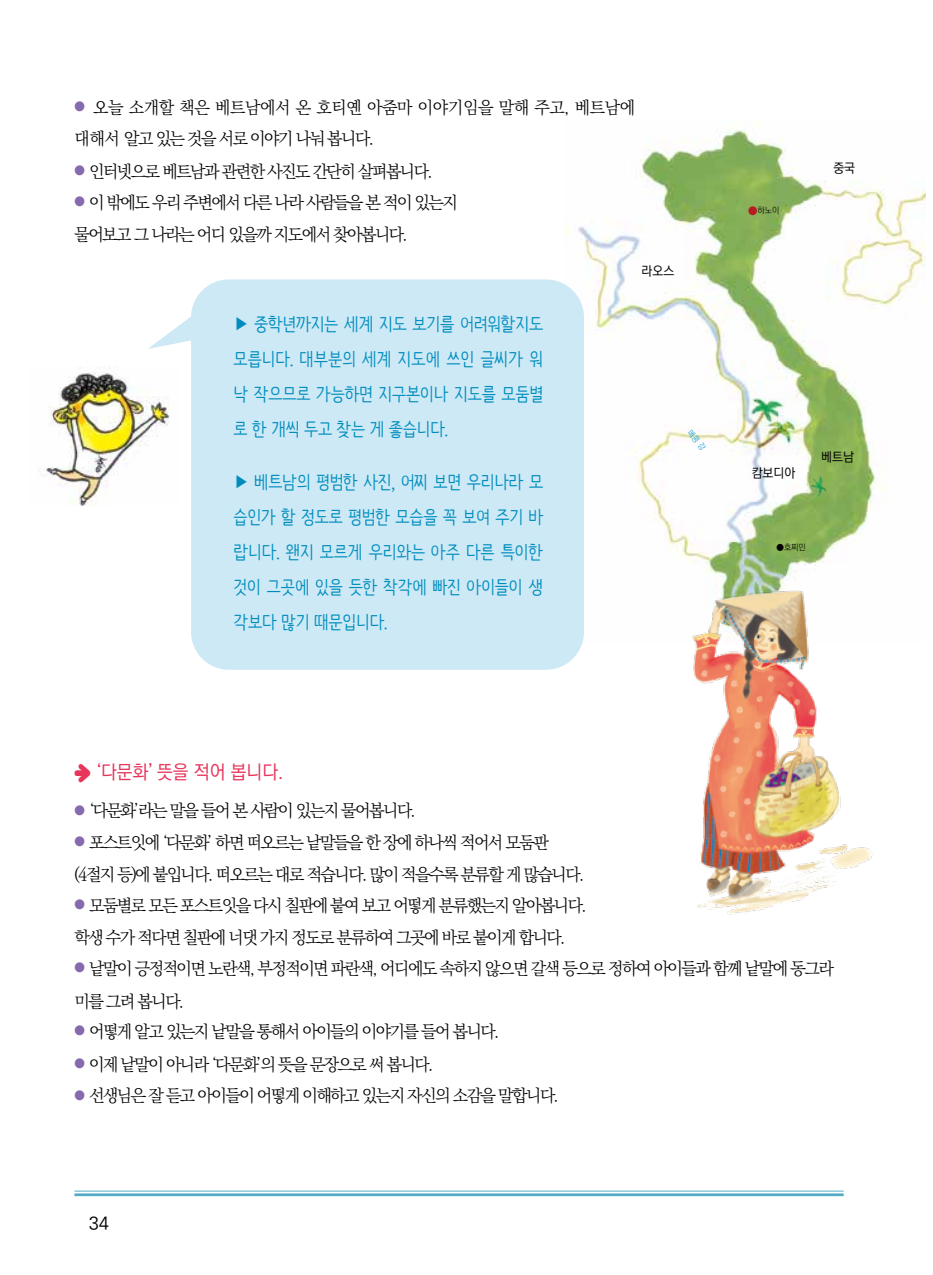
<style>
.page{position:relative;width:933px;height:1275px;background:#fff}
.page>*{position:absolute;margin:0;border:0;box-sizing:border-box;transform-origin:0 0}
.t1{font:500 19.25px "Ko Pub Dotum";color:#e7355c;scale:.94 1}
.t2{font:18.38px/35px "Nanum Barunpen";letter-spacing:-.01em;color:#008dbe;text-align:justify}
.t3{font:500 17.5px "Ko Pub Dotum";color:#000}
.t4{font:300 17.15px/32.6px "Ko Pub Batang";letter-spacing:-.09em;color:#000;scale:.96 1}
.t5{font:300 17.15px/31.5px "Ko Pub Batang";letter-spacing:-.025em;color:#000;scale:.96 1}
.t6{font:500 12.95px "Ko Pub Dotum";color:#000}
.t7{font:300 8.58px "Ko Pub Dotum";color:#000}
.s1{font-size:10.67px;color:#b81c22}
</style>
<div class="page">
<hr style="left:74px;top:1191px;width:769px;height:1px;background:#54abc6">
<hr style="left:74px;top:1193px;width:769px;height:3px;background:#54abc6">
<img style="left:564px;top:126px;width:361px;height:513px">
<img style="left:796px;top:471px;width:33px;height:37px">
<img style="left:665px;top:577px;width:219px;height:338px">
<img style="left:38px;top:372px;width:131px;height:134px">
<div style="left:191px;top:279px;width:393px;height:391px;background:#cce9f5;border-radius:38px"></div>
<svg style="left:148px;top:310px;width:44px;height:39px"></svg>
<svg style="left:687px;top:429px;width:20px;height:22px"></svg>
<p class="t5" style="left:74px;top:92px;width:585px"><sup>●</sup> 오늘 소개할 책은 베트남에서 온 호티옌 아줌마 이야기임을 말해 주고, 베트남에 대해서 알고 있는 것을 서로 이야기 나눠 봅니다.</p>
<p class="t4" style="left:74px;top:156px;width:375px"><sup>●</sup> 인터넷으로 베트남과 관련한 사진도 간단히 살펴봅니다.</p>
<p class="t4" style="left:74px;top:187px;width:401px"><sup>●</sup> 이 밖에도 우리 주변에서 다른 나라 사람들을 본 적이 있는지 물어보고 그 나라는 어디 있을까 지도에서 찾아봅니다.</p>
<p class="t6" style="left:641px;top:265px;width:34px">라오스</p>
<p class="t2" style="left:234px;top:306px;width:311px">▶ 중학년까지는 세계 지도 보기를 어려워할지도 모릅니다. 대부분의 세계 지도에 쓰인 글씨가 워 낙 작으므로 가능하면 지구본이나 지도를 모둠별 로 한 개씩 두고 찾는 게 좋습니다.</p>
<p class="t2" style="left:234px;top:464px;width:311px">▶ 베트남의 평범한 사진, 어찌 보면 우리나라 모 습인가 할 정도로 평범한 모습을 꼭 보여 주기 바 랍니다. 왠지 모르게 우리와는 아주 다른 특이한 것이 그곳에 있을 듯한 착각에 빠진 아이들이 생 각보다 많기 때문입니다.</p>
<p class="t7" style="left:748px;top:207px;width:33px"><span class="s1">●</span>하노이</p>
<p class="t6" style="left:833px;top:161px;width:23px">중국</p>
<p class="t6" style="left:751px;top:466px;width:45px">캄보디아</p>
<p class="t6" style="left:821px;top:450px;width:34px">베트남</p>
<p class="t7" style="left:776px;top:543px;width:31px">●호찌민</p>
<p class="t1" style="left:96px;top:762px;width:201px">‘다문화’ 뜻을 적어 봅니다.</p>
<p class="t4" style="left:74px;top:795px;width:357px"><sup>●</sup> ‘다문화’라는 말을 들어 본 사람이 있는지 물어봅니다.</p>
<p class="t4" style="left:74px;top:827px;width:533px"><sup>●</sup> 포스트잇에 ‘다문화’ 하면 떠오르는 낱말들을 한 장에 하나씩 적어서 모둠판 (4절지 등)에 붙입니다. 떠오르는 대로 적습니다. 많이 적을수록 분류할 게 많습니다.</p>
<p class="t4" style="left:74px;top:890px;width:535px;line-height:31.5px"><sup>●</sup> 모둠별로 모든 포스트잇을 다시 칠판에 붙여 보고 어떻게 분류했는지 알아봅니다. 학생 수가 적다면 칠판에 너댓 가지 정도로 분류하여 그곳에 바로 붙이게 합니다.</p>
<p class="t4" style="left:74px;top:953px;width:792px"><sup>●</sup> 낱말이 긍정적이면 노란색, 부정적이면 파란색, 어디에도 속하지 않으면 갈색 등으로 정하여 아이들과 함께 낱말에 동그라 미를 그려 봅니다.</p>
<p class="t4" style="left:74px;top:1016px;width:444px"><sup>●</sup> 어떻게 알고 있는지 낱말을 통해서 아이들의 이야기를 들어 봅니다.</p>
<p class="t4" style="left:74px;top:1049px;width:376px"><sup>●</sup> 이제 낱말이 아니라 ‘다문화’의 뜻을 문장으로 써 봅니다.</p>
<p class="t4" style="left:74px;top:1080px;width:506px"><sup>●</sup> 선생님은 잘 듣고 아이들이 어떻게 이해하고 있는지 자신의 소감을 말합니다.</p>
<p class="t3" style="left:89px;top:1215px;width:21px">34</p>
</div>
